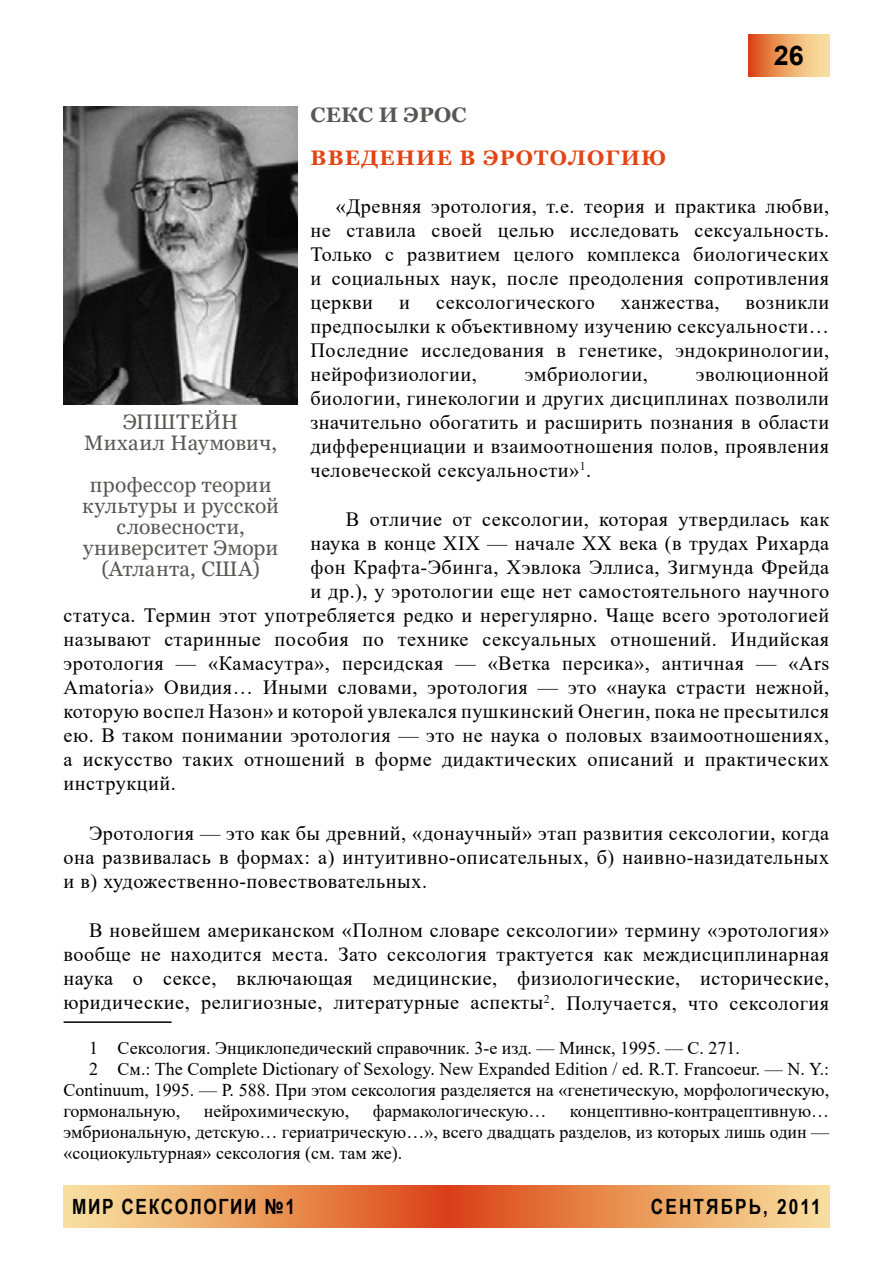
<style>
.page{position:relative;width:893px;height:1263px;background:#fff}
.page>*{position:absolute;margin:0;border:0;box-sizing:border-box;transform-origin:0 0}
.t1{font:700 27px "Arial";color:#000}
.t2{font:21px/21px "Georgia";letter-spacing:.01em;color:#575756;text-align:center}
.t3{font:700 21px "Georgia";letter-spacing:.06em;color:#e34413}
.t4{font:700 21px "Arial Narrow";letter-spacing:.075em;color:#000}
.t5{font:700 21px "Arial Narrow";letter-spacing:.1em;color:#000}
.t6{font:700 21px "Georgia";letter-spacing:.01em;color:#575756}
.t7{font:20.25px/24px "Times New Roman";letter-spacing:.025em;color:#000;text-align:justify}
.t8{font:18px/21px "Times New Roman";color:#000;text-align:justify}
</style>
<div class="page">
<hr style="left:64px;top:1021px;width:108px;height:2px;background:#000">
<svg style="left:748px;top:34px;width:81px;height:43px;background:#eca064"></svg>
<div style="left:64px;top:1185px;width:382px;height:43px;background:linear-gradient(to right,#fae8a3,#dc4715)"></div>
<div style="left:446px;top:1185px;width:383px;height:43px;background:linear-gradient(to right,#db4312,#f9e59f)"></div>
<img style="left:64px;top:106px;width:234px;height:298px">
<p class="t6" style="left:311px;top:101px;width:157px">СЕКС И ЭРОС</p>
<p class="t3" style="left:311px;top:144px;width:357px">ВВЕДЕНИЕ В ЭРОТОЛОГИЮ</p>
<h1 class="t1" style="left:774px;top:37px;width:32px">26</h1>
<p class="t7" style="left:310px;top:193px;width:520px;text-indent:26px">«Древняя эротология, т.е. теория и практика любви, не ставила своей целью исследовать сексуальность.<br>Только с развитием целого комплекса биологических и социальных наук, после преодоления сопротивления церкви</p>
<p class="t7" style="left:399px;top:289px;width:12px">и</p>
<p class="t7" style="left:436px;top:289px;width:160px">сексологического</p>
<p class="t7" style="left:621px;top:289px;width:100px">ханжества,</p>
<p class="t7" style="left:310px;top:289px;width:520px;text-indent:435px">возникли предпосылки к объективному изучению сексуальности… Последние исследования в генетике, эндокринологии, нейрофизиологии,</p>
<p class="t7" style="left:525px;top:361px;width:125px">эмбриологии,</p>
<p class="t7" style="left:310px;top:361px;width:520px;text-indent:386px">эволюционной биологии, гинекологии и других дисциплинах позволили значительно обогатить и расширить познания в области дифференциации и взаимоотношения полов, проявления человеческой сексуальности»<sup>1</sup>.</p>
<p class="t7" style="left:346px;top:507px;width:485px">В отличие от сексологии, которая утвердилась как</p>
<p class="t7" style="left:310px;top:531px;width:520px">наука в конце XIX — начале ХХ века (в трудах Рихарда</p>
<p class="t7" style="left:310px;top:555px;width:520px">фон Крафта-Эбинга, Хэвлока Эллиса, Зигмунда Фрейда</p>
<p class="t7" style="left:310px;top:579px;width:520px">и др.), у эротологии еще нет самостоятельного научного</p>
<p class="t7" style="left:64px;top:603px;width:767px">статуса. Термин этот употребляется редко и нерегулярно. Чаще всего эротологией</p>
<p class="t7" style="left:64px;top:627px;width:767px">называют старинные пособия по технике сексуальных отношений. Индийская</p>
<p class="t7" style="left:64px;top:651px;width:767px">эротология — «Камасутра», персидская — «Ветка персика», античная — «Ars</p>
<p class="t7" style="left:64px;top:675px;width:767px">Amatoria» Овидия… Иными словами, эротология — это «наука страсти нежной,</p>
<p class="t7" style="left:64px;top:699px;width:767px">которую воспел Назон» и которой увлекался пушкинский Онегин, пока не пресытился</p>
<p class="t7" style="left:64px;top:723px;width:767px">ею. В таком понимании эротология — это не наука о половых взаимоотношениях,</p>
<p class="t7" style="left:64px;top:747px;width:767px">а искусство таких отношений в форме дидактических описаний и практических</p>
<p class="t7" style="left:64px;top:771px;width:114px">инструкций.</p>
<p class="t7" style="left:64px;top:820px;width:767px;text-indent:26px">Эротология — это как бы древний, «донаучный» этап развития сексологии, когда она развивалась в формах: а) интуитивно-описательных, б) наивно-назидательных и в) художественно-повествовательных.</p>
<p class="t7" style="left:64px;top:918px;width:767px;text-indent:26px">В новейшем американском «Полном словаре сексологии» термину «эротология» вообще не находится места. Зато сексология трактуется как междисциплинарная наука о сексе, включающая медицинские, физиологические, исторические, юридические, религиозные, литературные аспекты<sup>2</sup>. Получается, что сексология</p>
<p class="t8" style="left:89px;top:1036px;width:652px">1 Сексология. Энциклопедический справочник. 3-е изд. — Минск, 1995. — С. 271.</p>
<p class="t8" style="left:89px;top:1057px;width:742px">2 См.: The Complete Dictionary of Sexology. New Expanded Edition / еd. R.T. Francoeur. — N. Y.:</p>
<p class="t8" style="left:64px;top:1078px;width:767px">Continuum, 1995. — Р. 588. При этом сексология разделяется на «генетическую, морфологическую,</p>
<p class="t8" style="left:64px;top:1099px;width:118px">гормональную,</p>
<p class="t8" style="left:204px;top:1099px;width:147px">нейрохимическую,</p>
<p class="t8" style="left:373px;top:1099px;width:175px">фармакологическую…</p>
<p class="t2" style="left:84px;top:412px;width:195px">ЭПШТЕЙН<br>Михаил Наумович,</p>
<p class="t2" style="left:82px;top:475px;width:198px">профессор теории культуры и русской словесности, университет Эмори (Атланта, США)</p>
<p class="t8" style="left:64px;top:1099px;width:767px;text-indent:506px">концептивно-контрацептивную… эмбриональную, детскую… гериатрическую…», всего двадцать разделов, из которых лишь один — «социокультурная» сексология (см. там же).</p>
<p class="t4" style="left:72px;top:1191px;width:224px">МИР СЕКСОЛОГИИ №1</p>
<p class="t5" style="left:651px;top:1191px;width:171px">СЕНТЯБРЬ, 2011</p>
</div>
